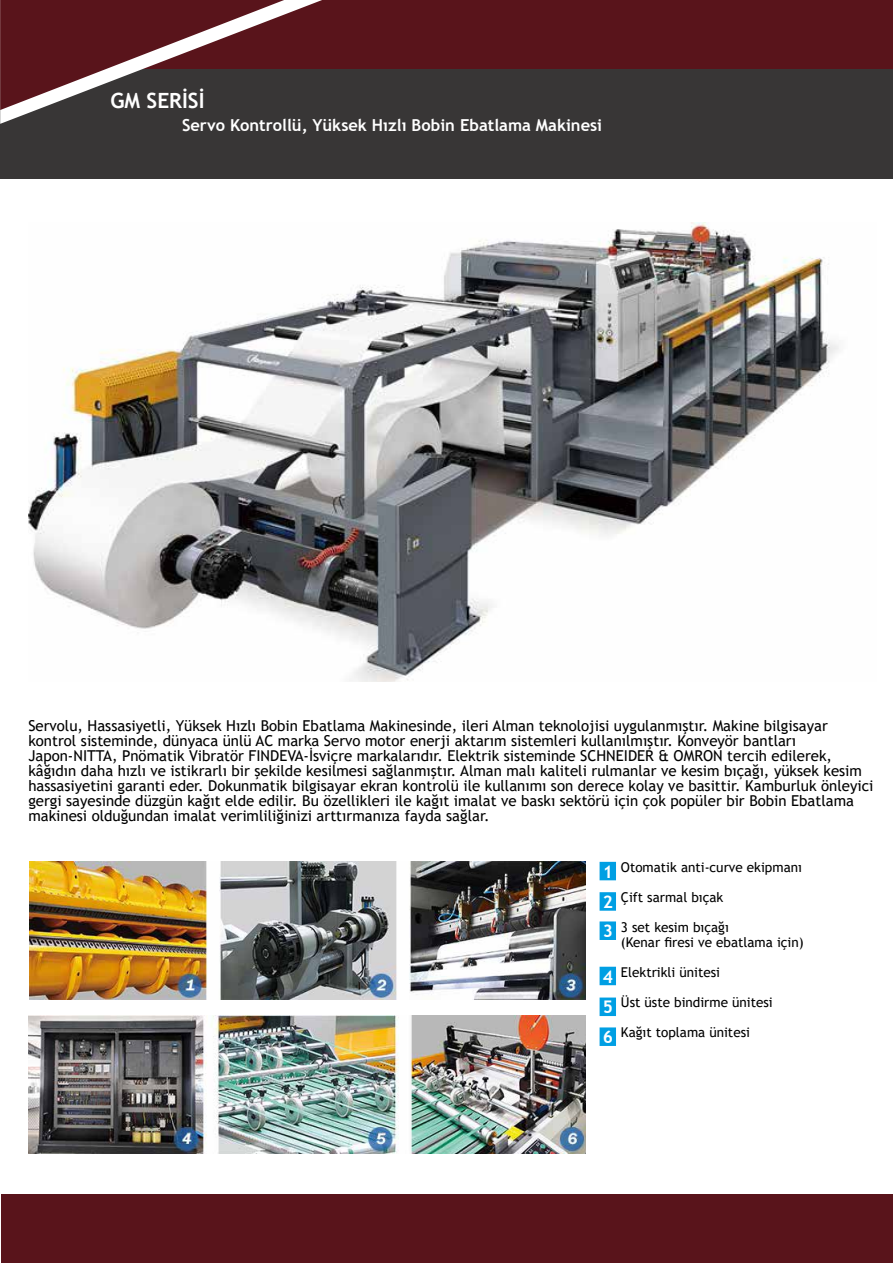
<style>
.page{position:relative;width:893px;height:1263px;background:#fff}
.page>*{position:absolute;margin:0;border:0;box-sizing:border-box;transform-origin:0 0}
.t1{font:700 21px "Trebuchet MS";color:#fff}
.t2{font:700 17.4px/30.3px "Trebuchet MS";color:#fff}
.t3{font:700 16.5px "Trebuchet MS";color:#fff}
.t4{font:15px/15px "Trebuchet MS";color:#000}
.t5{font:13.5px/15px "Trebuchet MS";color:#000}
.s1{font-weight:700;font-size:17.4px;color:#fff}
</style>
<div class="page">
<div style="left:0;top:69px;width:893px;height:110px;background:#383636"></div>
<div style="left:0;top:0;width:893px;height:69px;background:#59141b"></div>
<svg style="left:0;top:0;width:322px;height:124px"></svg>
<div style="left:1px;top:1194px;width:892px;height:69px;background:#59141b"></div>
<img style="left:28px;top:222px;width:811px;height:459px">
<img style="left:29px;top:862px;width:557px;height:137px">
<img style="left:29px;top:1015px;width:557px;height:139px">
<div style="left:600px;top:862px;width:16px;height:18px;background:#009fe3"></div>
<div style="left:600px;top:892px;width:16px;height:19px;background:#009fe3;border:2px solid #009fe3"></div>
<div style="left:600px;top:921px;width:16px;height:19px;background:#009fe3"></div>
<div style="left:600px;top:967px;width:16px;height:18px;background:#009fe3"></div>
<div style="left:600px;top:997px;width:16px;height:19px;background:#009fe3"></div>
<div style="left:600px;top:1027px;width:16px;height:19px;background:#009fe3"></div>
<h1 class="t1" style="left:111px;top:87px;width:95px">GM SERİSİ</h1>
<p class="t3" style="left:182px;top:115px;width:422px">Servo Kontrollü, Yüksek Hızlı Bobin Ebatlama Makinesi</p>
<p class="t4" style="left:28px;top:718px;width:846px">Servolu, Hassasiyetli, Yüksek Hızlı Bobin Ebatlama Makinesinde, ileri Alman teknolojisi uygulanmıştır. Makine bilgisayar kontrol sisteminde, dünyaca ünlü AC marka Servo motor enerji aktarım sistemleri kullanılmıştır. Konveyör bantları Japon-NITTA, Pnömatik Vibratör FINDEVA-İsviçre markalarıdır. Elektrik sisteminde SCHNEIDER &amp; OMRON tercih edilerek, kâğıdın daha hızlı ve istikrarlı bir şekilde kesilmesi sağlanmıştır. Alman malı kaliteli rulmanlar ve kesim bıçağı, yüksek kesim hassasiyetini garanti eder. Dokunmatik bilgisayar ekran kontrolü ile kullanımı son derece kolay ve basittir. Kamburluk önleyici gergi sayesinde düzgün kağıt elde edilir. Bu özellikleri ile kağıt imalat ve baskı sektörü için çok popüler bir Bobin Ebatlama makinesi olduğundan imalat verimliliğinizi arttırmanıza fayda sağlar.</p>
<p class="t5" style="left:603px;top:859px;width:201px"><span class="s1">1</span> Otomatik anti-curve ekipmanı</p>
<p class="t5" style="left:621px;top:889px;width:104px">Çift sarmal bıçak</p>
<p class="t5" style="left:621px;top:919px;width:184px">3 set kesim bıçağı<br>(Kenar firesi ve ebatlama için)</p>
<p class="t5" style="left:621px;top:964px;width:101px">Elektrikli ünitesi</p>
<p class="t5" style="left:621px;top:994px;width:153px">Üst üste bindirme ünitesi</p>
<p class="t5" style="left:621px;top:1024px;width:131px">Kağıt toplama ünitesi</p>
<p class="t2" style="left:603px;top:887px;width:12px;line-height:29.2px">2<br>3</p>
<p class="t2" style="left:603px;top:961px;width:12px;text-align:justify">4<br>5<br>6</p>
</div>
